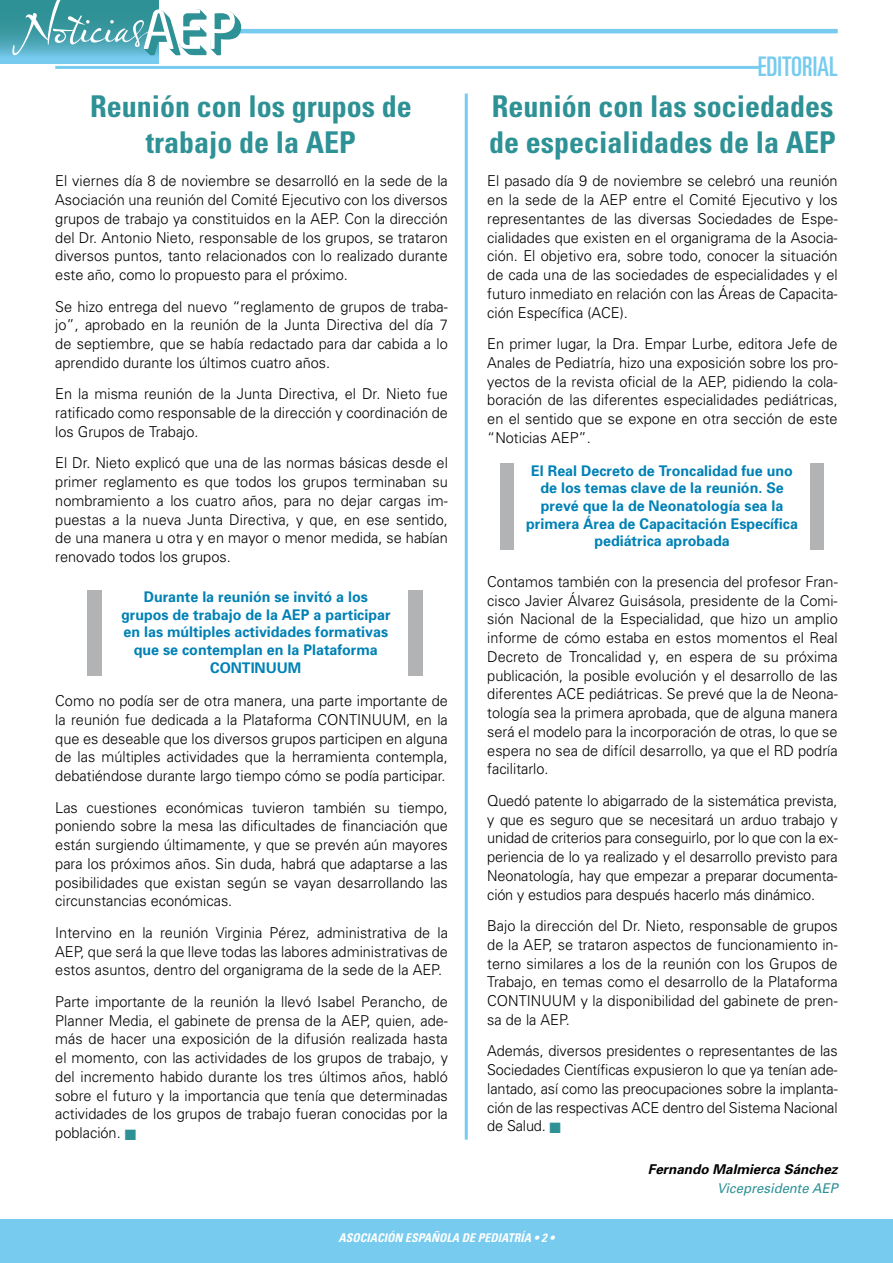
<style>
.page{position:relative;width:893px;height:1263px;background:#fff}
.page>*{position:absolute;margin:0;border:0;box-sizing:border-box;transform-origin:0 0}
.t1{font:51px "Olicana Smooth";color:#fff}
.t2{font:700 condensed 30px/36px "Univers";color:#2d9195;text-align:center}
.t3{font:ultra-condensed 27px "Univers";color:#76cbef}
.t4{font:300 15px/18.8px "Univers";color:#000;text-align:justify}
.t5{font:700 14.7px/17.7px "Univers";color:#0081b6;text-align:center}
.t6{font:italic 700 13.5px "Univers";color:#000}
.t7{font:italic 13.5px "Univers";color:#2d9195}
.t8{font:italic 700 condensed 12px "Univers";color:#fff}
.s1{font-size:58.95px}
.s2{color:#2d9195}
</style>
<div class="page">
<div style="left:0;top:1219px;width:893px;height:44px;background:#76cbef"></div>
<hr style="left:465px;top:94px;width:3px;height:1046px;background:#76cbef">
<hr style="left:237px;top:29px;width:601px;height:4px;background:#76cbef">
<svg style="left:0;top:0;width:159px;height:63px;background:#45a2b0"></svg>
<svg style="left:144px;top:9px;width:97px;height:46px"></svg>
<hr style="left:55px;top:66px;width:705px;height:3px;background:#76cbef">
<div style="left:88px;top:590px;width:14px;height:85px;background:#b1b3b4"></div>
<div style="left:409px;top:590px;width:14px;height:85px;background:#b1b3b4"></div>
<div style="left:500px;top:463px;width:13px;height:87px;background:#b1b3b4"></div>
<div style="left:810px;top:463px;width:13px;height:87px;background:#b1b3b4"></div>
<h1 class="t1" style="left:15px;top:-6px;width:136px"><span class="s1">N</span>oticias</h1>
<h2 class="t2" style="left:90px;top:89px;width:323px">Reunión con los grupos de trabajo de la AEP</h2>
<p class="t4" style="left:55px;top:172px;width:394px">El viernes día 8 de noviembre se desarrolló en la sede de la Asociación una reunión del Comité Ejecutivo con los diversos grupos de trabajo ya constituidos en la AEP. Con la dirección del Dr. Antonio Nieto, responsable de los grupos, se trataron diversos puntos, tanto relacionados con lo realizado durante este año, como lo propuesto para el próximo.</p>
<p class="t4" style="left:55px;top:297px;width:394px">Se hizo entrega del nuevo “reglamento de grupos de traba&shy;jo”, aprobado en la reunión de la Junta Directiva del día 7 de septiembre, que se había redactado para dar cabida a lo aprendido durante los últimos cuatro años.</p>
<p class="t4" style="left:55px;top:385px;width:394px">En la misma reunión de la Junta Directiva, el Dr. Nieto fue ratificado como responsable de la dirección y coordinación de los Grupos de Trabajo.</p>
<p class="t4" style="left:55px;top:454px;width:394px">El Dr. Nieto explicó que una de las normas básicas desde el primer reglamento es que todos los grupos terminaban su nombramiento a los cuatro años, para no dejar cargas im&shy;puestas a la nueva Junta Directiva, y que, en ese sentido, de una manera u otra y en mayor o menor medida, se habían renovado todos los grupos.</p>
<p class="t5" style="left:121px;top:588px;width:271px">Durante la reunión se invitó a los grupos de trabajo de la AEP a participar en las múltiples actividades formativas que se contemplan en la Plataforma<br>CONTINUUM</p>
<p class="t4" style="left:55px;top:691px;width:394px">Como no podía ser de otra manera, una parte importante de la reunión fue dedicada a la Plataforma CONTINUUM, en la que es deseable que los diversos grupos participen en alguna de las múltiples actividades que la herramienta contempla, debatiéndose durante largo tiempo cómo se podía participar.</p>
<p class="t4" style="left:55px;top:798px;width:394px">Las cuestiones económicas tuvieron también su tiempo, poniendo sobre la mesa las dificultades de financiación que están surgiendo últimamente, y que se prevén aún mayores para los próximos años. Sin duda, habrá que adaptarse a las posibilidades que existan según se vayan desarrollando las circunstancias económicas.</p>
<p class="t4" style="left:55px;top:923px;width:394px">Intervino en la reunión Virginia Pérez, administrativa de la AEP, que será la que lleve todas las labores administrativas de estos asuntos, dentro del organigrama de la sede de la AEP.</p>
<p class="t4" style="left:55px;top:992px;width:394px">Parte importante de la reunión la llevó Isabel Perancho, de Planner Media, el gabinete de prensa de la AEP, quien, ade&shy;más de hacer una exposición de la difusión realizada hasta el momento, con las actividades de los grupos de trabajo, y del incremento habido durante los tres últimos años, habló sobre el futuro y la importancia que tenía que determinadas actividades de los grupos de trabajo fueran conocidas por la población. <span class="s2">■</span></p>
<h3 class="t3" style="left:758px;top:51px;width:81px">EDITORIAL</h3>
<h2 class="t2" style="left:489px;top:89px;width:348px;text-align:left">Reunión con las sociedades de especialidades de la AEP</h2>
<p class="t4" style="left:487px;top:172px;width:352px">El pasado día 9 de noviembre se celebró una reunión en la sede de la AEP entre el Comité Ejecutivo y los representantes de las diversas Sociedades de Espe&shy;cialidades que existen en el organigrama de la Asocia&shy;ción. El objetivo era, sobre todo, conocer la situación de cada una de las sociedades de especialidades y el futuro inmediato en relación con las Áreas de Capacita&shy;ción Específica (ACE).</p>
<p class="t4" style="left:487px;top:334px;width:352px">En primer lugar, la Dra. Empar Lurbe, editora Jefe de Anales de Pediatría, hizo una exposición sobre los pro&shy;yectos de la revista oficial de la AEP, pidiendo la cola&shy;boración de las diferentes especialidades pediátricas, en el sentido que se expone en otra sección de este “Noticias AEP”.</p>
<p class="t5" style="left:526px;top:462px;width:273px">El Real Decreto de Troncalidad fue uno de los temas clave de la reunión. Se prevé que la de Neonatología sea la primera Área de Capacitación Específica pediátrica aprobada</p>
<p class="t4" style="left:487px;top:572px;width:352px">Contamos también con la presencia del profesor Fran&shy;cisco Javier Álvarez Guisásola, presidente de la Comi&shy;sión Nacional de la Especialidad, que hizo un amplio informe de cómo estaba en estos momentos el Real Decreto de Troncalidad y, en espera de su próxima publicación, la posible evolución y el desarrollo de las diferentes ACE pediátricas. Se prevé que la de Neona&shy;tología sea la primera aprobada, que de alguna manera será el modelo para la incorporación de otras, lo que se espera no sea de difícil desarrollo, ya que el RD podría facilitarlo.</p>
<p class="t4" style="left:487px;top:791px;width:352px">Quedó patente lo abigarrado de la sistemática prevista, y que es seguro que se necesitará un arduo trabajo y unidad de criterios para conseguirlo, por lo que con la ex&shy;periencia de lo ya realizado y el desarrollo previsto para Neonatología, hay que empezar a preparar documenta&shy;ción y estudios para después hacerlo más dinámico.</p>
<p class="t4" style="left:487px;top:916px;width:352px">Bajo la dirección del Dr. Nieto, responsable de grupos de la AEP, se trataron aspectos de funcionamiento in&shy;terno similares a los de la reunión con los Grupos de Trabajo, en temas como el desarrollo de la Plataforma CONTINUUM y la disponibilidad del gabinete de pren&shy;sa de la AEP.</p>
<p class="t4" style="left:487px;top:1042px;width:352px">Además, diversos presidentes o representantes de las Sociedades Científicas expusieron lo que ya tenían ade&shy;lantado, así como las preocupaciones sobre la implanta&shy;ción de las respectivas ACE dentro del Sistema Nacional de Salud. <span class="s2">■</span></p>
<p class="t6" style="left:648px;top:1161px;width:191px">Fernando Malmierca Sánchez</p>
<p class="t7" style="left:717px;top:1180px;width:122px">Vicepresidente AEP</p>
<p class="t8" style="left:338px;top:1231px;width:218px">ASOCIACIÓN ESPAÑOLA DE PEDIATRÍA • 2 •</p>
</div>
